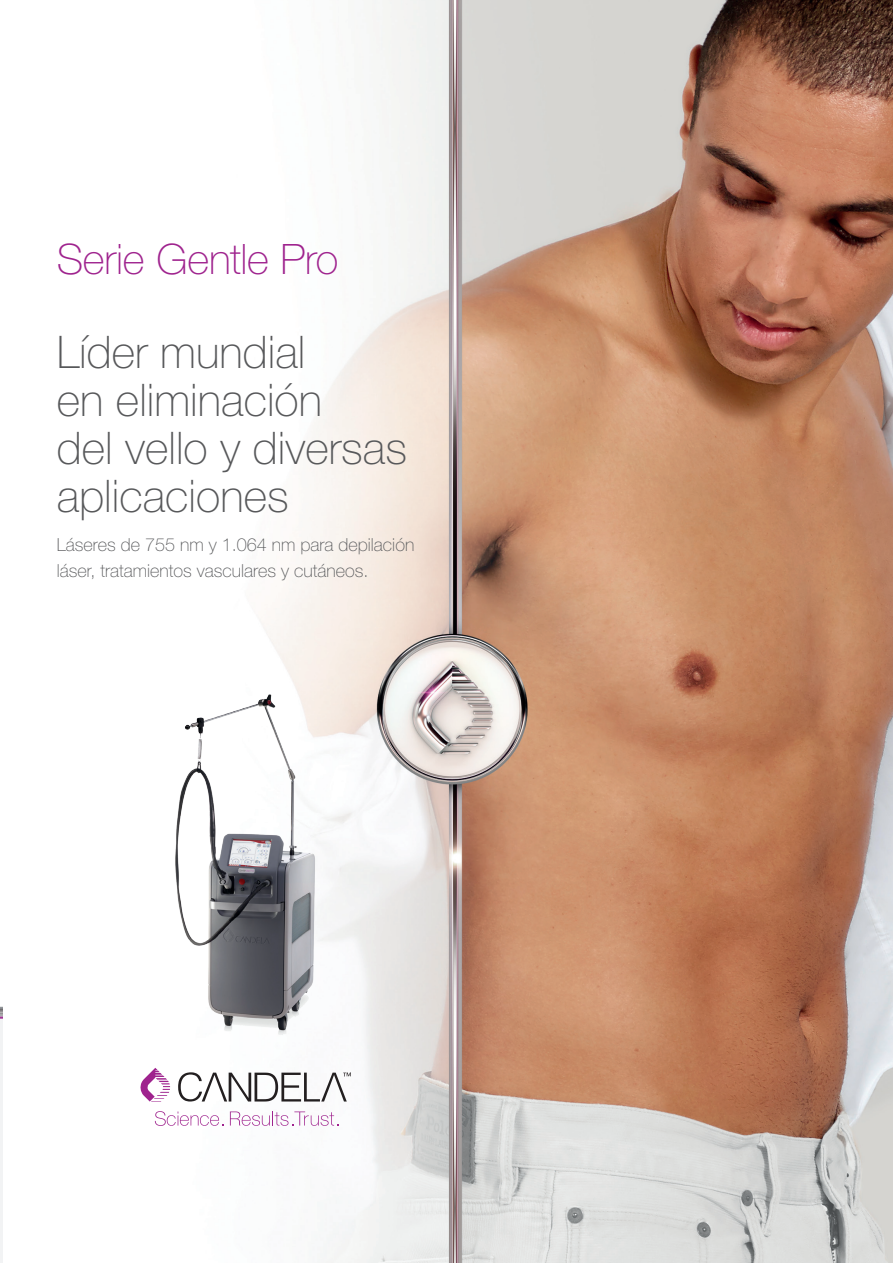
<style>
.page{position:relative;width:893px;height:1263px;background:#fff}
.page>*{position:absolute;margin:0;border:0;box-sizing:border-box;transform-origin:0 0}
.t1{font:100 45px/48px "Helvetica Neue LT Pro";color:#57585a}
.t2{font:100 42px "Helvetica Neue LT Pro";letter-spacing:-.01em;color:#9f238e}
.t3{font:100 18px/25.5px "Helvetica Neue LT Pro";color:#57585a}
</style>
<div class="page">
<img style="left:154px;top:0;width:739px;height:1263px">
<img style="left:154px;top:691px;width:187px;height:382px">
<hr style="left:0;top:1013px;width:3px;height:250px;background:#f2f3f4">
<img style="left:0;top:1006px;width:3px;height:13px">
<svg style="left:155px;top:1111px;width:69px;height:15px"></svg>
<svg style="left:230px;top:1111px;width:109px;height:15px"></svg>
<svg style="left:178px;top:1072px;width:173px;height:29px"></svg>
<svg style="left:140px;top:1068px;width:30px;height:34px"></svg>
<h2 class="t2" style="left:57px;top:235px;width:283px">Serie Gentle Pro</h2>
<h1 class="t1" style="left:57px;top:328px;width:352px">Líder mundial<br>en eliminación<br>del vello y diversas aplicaciones</h1>
<p class="t3" style="left:57px;top:532px;width:359px">Láseres de 755 nm y 1.064 nm para depilación láser, tratamientos vasculares y cutáneos.</p>
</div>
